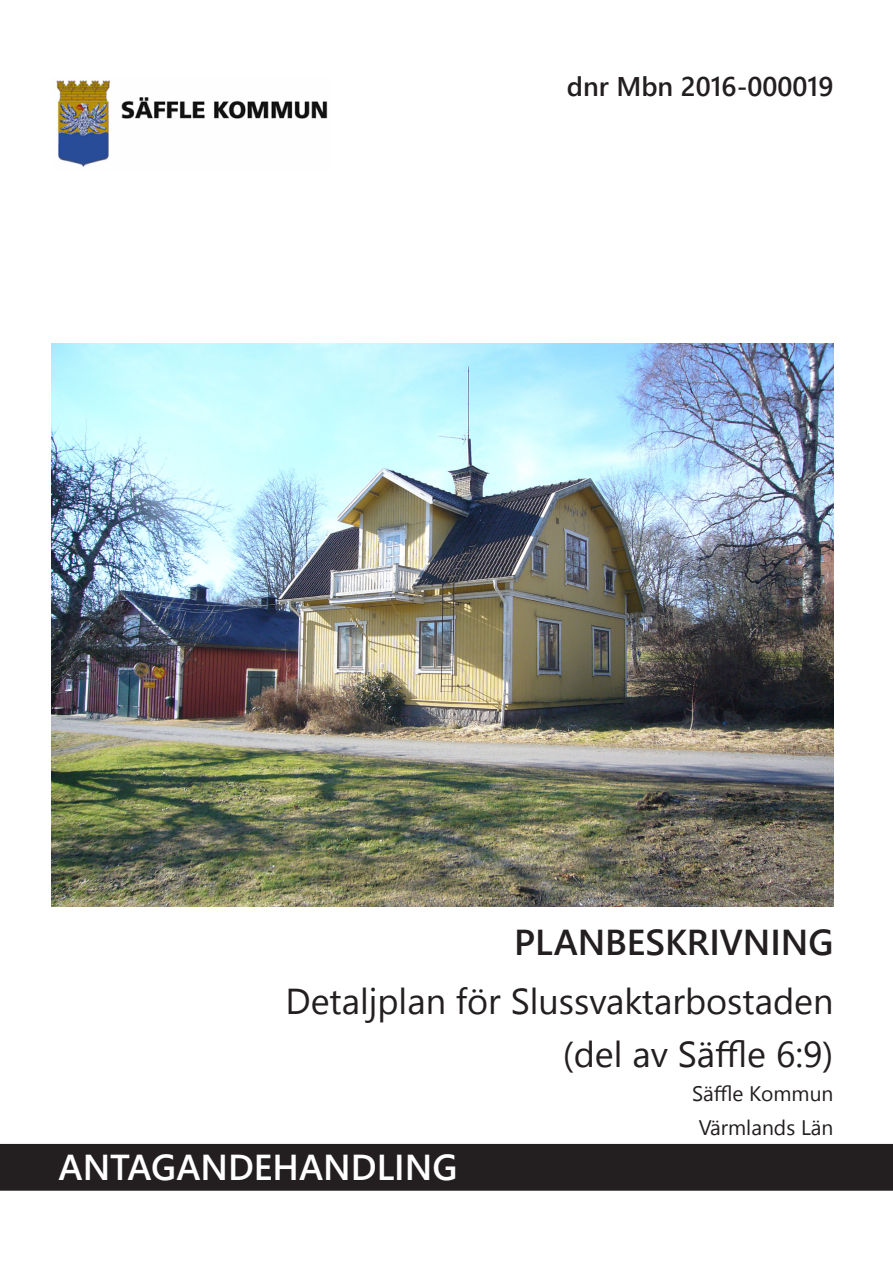
<style>
.page{position:relative;width:893px;height:1263px;background:#fff}
.page>*{position:absolute;margin:0;border:0;box-sizing:border-box;transform-origin:0 0}
.Text{font:36px "Segoe UI";color:#231f20}
.Text-2{font:600 36px "Segoe UI";color:#fff}
.Text-3{font:600 36px "Segoe UI";color:#231f20}
.Text-4{font:600 27px "Segoe UI";color:#231f20}
.Text-5{font:21px "Segoe UI";color:#231f20}
</style>
<div class="page">
<div style="left:1px;top:1145px;width:891px;height:45px;background:#231f20"></div>
<div style="left:0;top:1144px;width:893px;height:47px;border:2px solid #231f20"></div>
<img style="left:56px;top:80px;width:272px;height:87px">
<img style="left:51px;top:343px;width:782px;height:563px">
<p class="Text-4" style="left:567px;top:65px;width:268px">dnr Mbn 2016-000019</p>
<p class="Text-3" style="left:514px;top:914px;width:321px">PLANBESKRIVNING</p>
<p class="Text" style="left:285px;top:972px;width:550px">Detaljplan för Slussvaktarbostaden</p>
<p class="Text" style="left:563px;top:1025px;width:272px">(del av Säffle 6:9)</p>
<p class="Text-5" style="left:692px;top:1077px;width:143px">Säffle Kommun</p>
<p class="Text-5" style="left:699px;top:1111px;width:136px">Värmlands Län</p>
<p class="Text-2" style="left:59px;top:1138px;width:400px">ANTAGANDEHANDLING</p>
</div>
